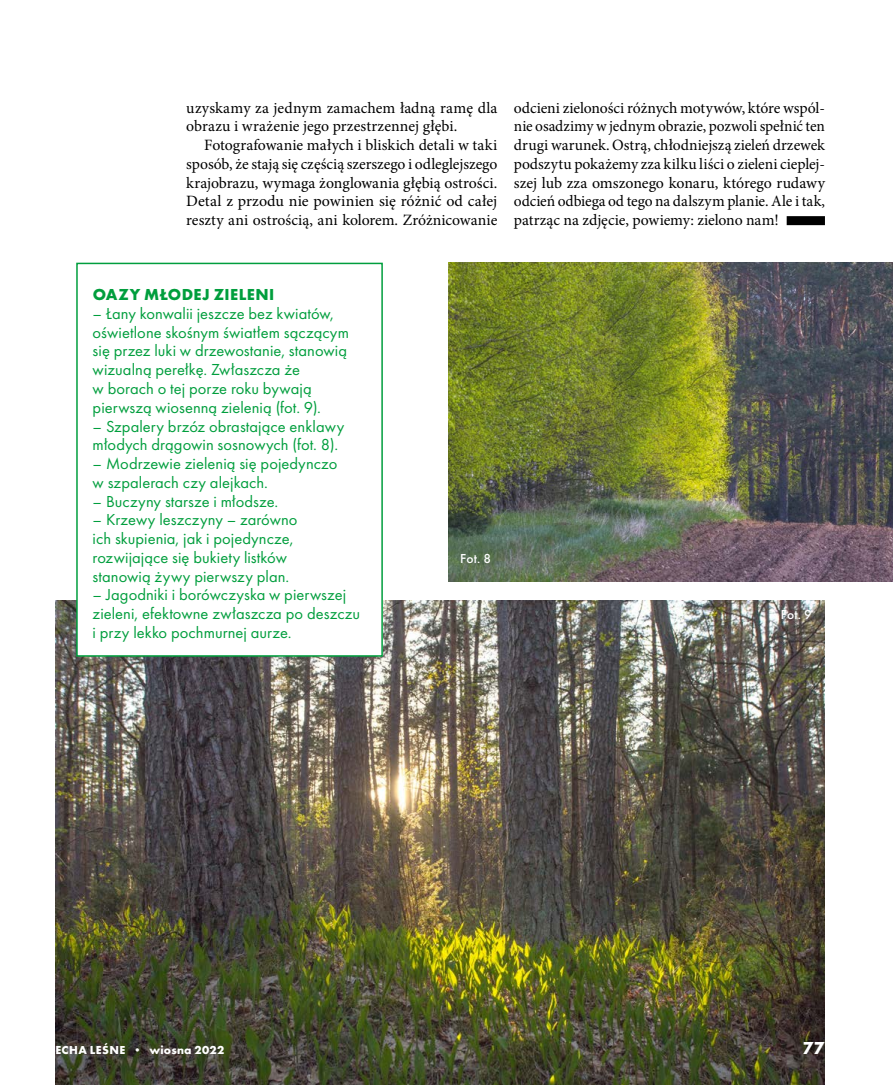
<style>
.page{position:relative;width:893px;height:1085px;background:#fff}
.page>*{position:absolute;margin:0;border:0;box-sizing:border-box;transform-origin:0 0}
.t1{font:700 18px "Futura PT";color:#fff}
.t2{font:16.5px/18.8px "Futura PT";letter-spacing:.005em;color:#009e3d}
.t3{font:700 16.5px "Futura PT";letter-spacing:.025em;color:#009e3d}
.t4{font:15.75px/18.8px "Minion Pro";letter-spacing:.005em;color:#000;text-align:justify}
.t5{font:500 13.5px "Futura PT";letter-spacing:.01em;color:#fff}
.t6{font:700 12px "Futura PT";letter-spacing:.025em;color:#fff}
</style>
<div class="page">
<img style="left:55px;top:600px;width:770px;height:484px">
<img style="left:448px;top:263px;width:445px;height:318px">
<div style="left:77px;top:263px;width:305px;height:393px;background:#fff"></div>
<div style="left:76px;top:263px;width:307px;height:393px;border:2px solid #009e3d"></div>
<div style="left:787px;top:216px;width:38px;height:9px;background:#000"></div>
<p class="t4" style="left:186px;top:98px;width:313px">uzyskamy za jednym zamachem ładną ramę dla obrazu i wrażenie jego przestrzennej głębi.</p>
<p class="t4" style="left:186px;top:136px;width:313px;text-indent:18px">Fotografowanie małych i bliskich detali w taki sposób, że stają się częścią szerszego i odleglejszego krajobrazu, wymaga żonglowania głębią ostrości.<br>Detal z przodu nie powinien się różnić od całej reszty ani ostrością, ani kolorem. Zróżnicowanie</p>
<p class="t4" style="left:514px;top:98px;width:313px">odcieni zieloności różnych motywów, które wspól&shy;nie osadzimy w jednym obrazie, pozwoli spełnić ten drugi warunek. Ostrą, chłodniejszą zieleń drzewek podszytu pokażemy zza kilku liści o zieleni cieplej&shy;szej lub zza omszonego konaru, którego rudawy odcień odbiega od tego na dalszym planie. Ale i tak, patrząc na zdjęcie, powiemy: zielono nam!</p>
<p class="t3" style="left:93px;top:284px;width:183px">OAZY MŁODEJ ZIELENI</p>
<p class="t2" style="left:93px;top:304px;width:258px">– Łany konwalii jeszcze bez kwiatów, oświetlone skośnym światłem sączącym się przez luki w drzewostanie, stanowią wizualną perełkę. Zwłaszcza że<br>w borach o tej porze roku bywają pierwszą wiosenną zielenią (fot. 9).</p>
<p class="t2" style="left:93px;top:416px;width:253px">– Szpalery brzóz obrastające enklawy młodych drągowin sosnowych (fot. 8).</p>
<p class="t2" style="left:93px;top:454px;width:246px">– Modrzewie zielenią się pojedynczo w szpalerach czy alejkach.</p>
<p class="t2" style="left:93px;top:491px;width:187px">– Buczyny starsze i młodsze.</p>
<p class="t2" style="left:93px;top:510px;width:206px">– Krzewy leszczyny – zarówno ich skupienia, jak i pojedyncze, rozwijające się bukiety listków stanowią żywy pierwszy plan.</p>
<p class="t2" style="left:93px;top:585px;width:269px">– Jagodniki i borówczyska w pierwszej zieleni, efektowne zwłaszcza po deszczu i przy lekko pochmurnej aurze.</p>
<p class="t5" style="left:460px;top:550px;width:32px">Fot. 8</p>
<p class="t5" style="left:781px;top:606px;width:32px">Fot. 9</p>
<p class="t6" style="left:55px;top:1042px;width:170px">ECHA LEŚNE • wiosna 2022</p>
<p class="t1" style="left:803px;top:1035px;width:24px">77</p>
</div>
